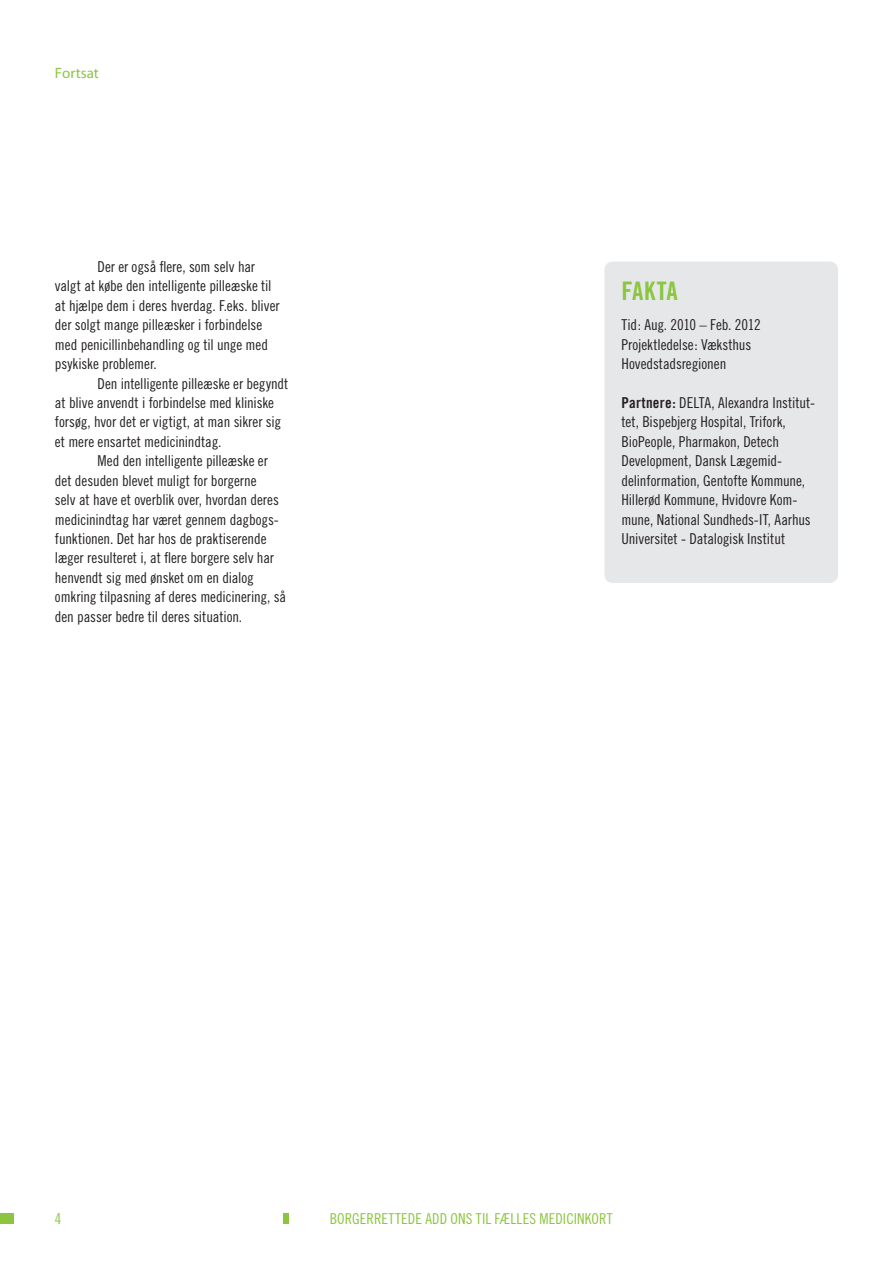
<style>
.page{position:relative;width:893px;height:1263px;background:#fff}
.page>*{position:absolute;margin:0;border:0;box-sizing:border-box;transform-origin:0 0}
.ADD_ONS_BOKS_RUBRIK{font:25.5px "Trade Gothic Bold Cond Twenty";letter-spacing:.01em;color:#8bc63e}
.BRØD{font:15px/19.5px "Trade Gothic Cond Eighteen";letter-spacing:-.005em;color:#231f20}
.BRØD_første_afsnit{font:15px/19.5px "Trade Gothic Cond Eighteen";letter-spacing:-.005em;color:#231f20}
.t1{font:15px "Trade Gothic Cond Eighteen";letter-spacing:.005em;color:#8bc63e}
.Pro_Ed__Paragraph{font:15px "Myriad Pro";letter-spacing:.005em;color:#8bc63e}
.s1{font-family:"Trade Gothic Bold Cond Twenty"}
</style>
<div class="page">
<div style="left:283px;top:1213px;width:5px;height:11px;background:#8bc63e"></div>
<div style="left:0;top:1213px;width:14px;height:11px;background:#8bc63e"></div>
<div style="left:604px;top:261px;width:234px;height:322px;background:#e6e7e9;border-radius:9px"></div>
<p class="Pro_Ed__Paragraph" style="left:55px;top:63px;width:45px">Fortsat</p>
<p class="BRØD" style="left:55px;top:257px;width:226px;text-indent:43px">Der er også flere, som selv har valgt at købe den intelligente pilleæske til at hjælpe dem i deres hverdag. F.eks. bliver der solgt mange pilleæsker i forbindelse med penicillinbehandling og til unge med psykiske problemer.</p>
<p class="BRØD" style="left:55px;top:373px;width:235px;text-indent:43px">Den intelligente pilleæske er begyndt at blive anvendt i forbindelse med kliniske forsøg, hvor det er vigtigt, at man sikrer sig et mere ensartet medicinindtag.</p>
<p class="BRØD" style="left:55px;top:451px;width:233px;text-indent:43px">Med den intelligente pilleæske er det desuden blevet muligt for borgerne<br>selv at have et overblik over, hvordan deres medicinindtag har været gennem dagbogs&shy;funktionen. Det har hos de praktiserende læger resulteret i, at flere borgere selv har henvendt sig med ønsket om en dialog omkring tilpasning af deres medicinering, så den passer bedre til deres situation.</p>
<p class="ADD_ONS_BOKS_RUBRIK" style="left:621px;top:276px;width:58px">FAKTA</p>
<p class="BRØD_første_afsnit" style="left:621px;top:315px;width:141px">Tid: Aug. 2010 – Feb. 2012</p>
<p class="BRØD_første_afsnit" style="left:621px;top:334px;width:131px">Projektledelse: Væksthus<br>Hovedstadsregionen</p>
<p class="BRØD_første_afsnit" style="left:621px;top:393px;width:195px"><span class="s1">Partnere:</span> DELTA, Alexandra Institut&shy;tet, Bispebjerg Hospital, Trifork, BioPeople, Pharmakon, Detech Development, Dansk Lægemid&shy;delinformation, Gentofte Kommune, Hillerød Kommune, Hvidovre Kom&shy;mune, National Sundheds-IT, Aarhus Universitet - Datalogisk Institut</p>
<p class="t1" style="left:55px;top:1210px;width:8px">4</p>
<p class="t1" style="left:330px;top:1210px;width:284px">BORGERRETTEDE ADD ONS TIL FÆLLES MEDICINKORT</p>
</div>
